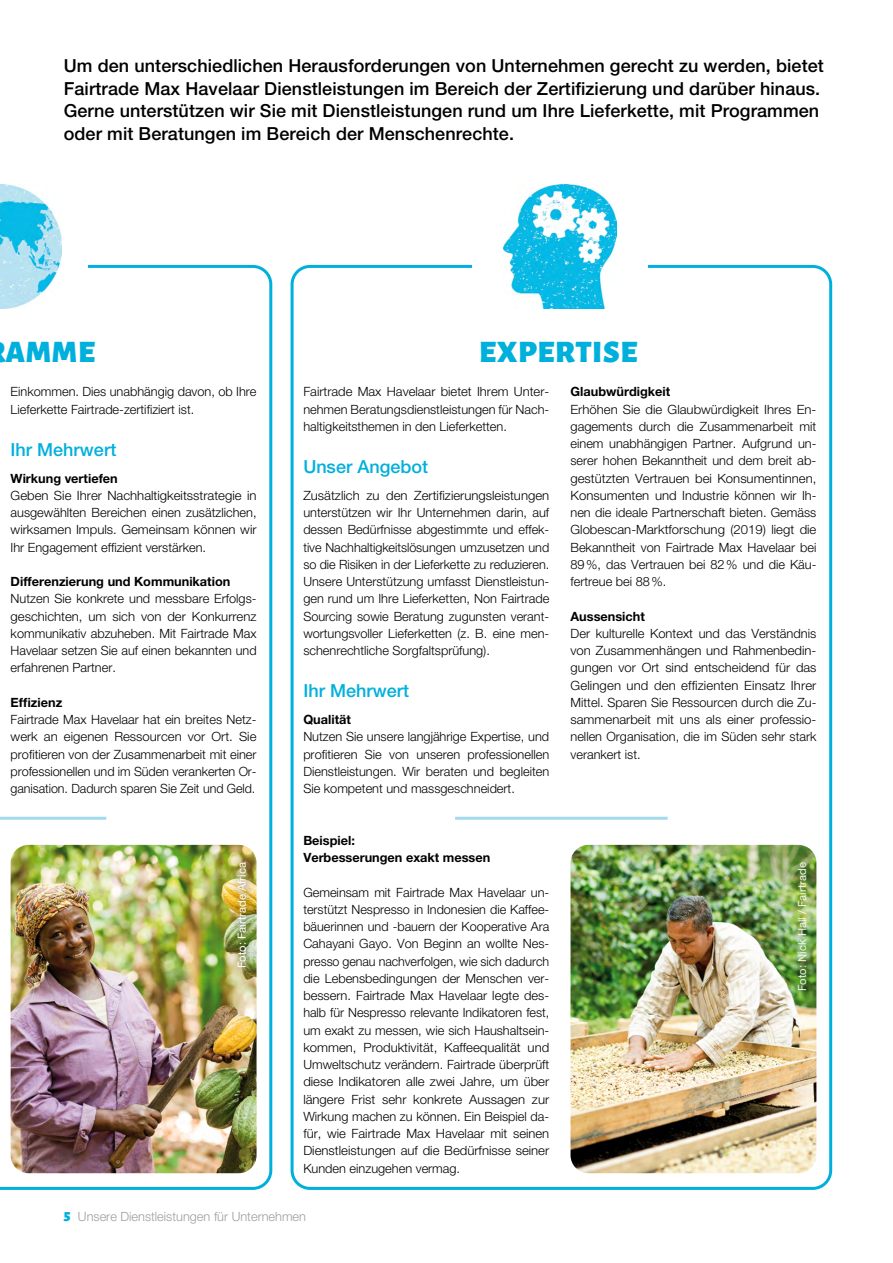
<style>
.page{position:relative;width:893px;height:1263px;background:#fff}
.page>*{position:absolute;margin:0;border:0;box-sizing:border-box;transform-origin:0 0}
.t1{font:900 31.5px "Alegreya Sans";letter-spacing:.02em;color:#00b0dc}
.t2{font:500 18px/22.5px "Helvetica Neue";letter-spacing:.005em;color:#000}
.t3{font:500 18px "Helvetica Neue";color:#00b0dc}
.t4{font:300 12.75px/17.2px "Helvetica Neue";color:#000}
.t5{font:700 12.75px/17.2px "Helvetica Neue";color:#000}
.t6{font:300 12.75px "Helvetica Neue";color:#9c9e9f}
.t7{font:11.25px "Helvetica Neue";color:#fff}
.s1{font-family:"Alegreya Sans";font-weight:900;font-size:15px;color:#00b0dc}
</style>
<div class="page">
<svg style="left:0;top:265px;width:272px;height:925px"></svg>
<div style="left:291px;top:265px;width:541px;height:925px;border:3px solid #00b0dc;border-radius:18px"></div>
<div style="left:0;top:222px;width:88px;height:81px;background:#fff"></div>
<img style="left:0;top:185px;width:62px;height:123px">
<div style="left:472px;top:222px;width:175px;height:81px;background:#fff"></div>
<img style="left:504px;top:185px;width:112px;height:123px">
<img style="left:11px;top:845px;width:246px;height:328px">
<img style="left:570px;top:845px;width:246px;height:328px">
<hr style="left:0;top:817px;width:106px;height:3px;background:#a4daee">
<hr style="left:455px;top:817px;width:213px;height:3px;background:#a4daee">
<div style="left:229px;top:854px;width:25px;height:122px;background:#000;opacity:.75"></div>
<p class="t2" style="left:64px;top:54px;width:762px">Um den unterschiedlichen Herausforderungen von Unternehmen gerecht zu werden, bietet Fairtrade Max Havelaar Dienstleistungen im Bereich der Zertifizierung und darüber hinaus.<br>Gerne unterstützen wir Sie mit Dienstleistungen rund um Ihre Lieferkette, mit Programmen oder mit Beratungen im Bereich der Menschenrechte.</p>
<h1 class="t1" style="left:6px;top:326px;width:91px">AMME</h1>
<h1 class="t1" style="left:479px;top:326px;width:160px">EXPERTISE</h1>
<p class="t4" style="left:11px;top:383px;width:247px">Einkommen. Dies unabhängig davon, ob Ihre<br>Lieferkette Fairtrade-zertifiziert ist.</p>
<h2 class="t3" style="left:11px;top:438px;width:107px">Ihr Mehrwert</h2>
<p class="t5" style="left:11px;top:469px;width:109px">Wirkung vertiefen</p>
<p class="t4" style="left:11px;top:486px;width:247px;text-align:justify">Geben Sie Ihrer Nachhaltigkeitsstrategie in ausgewählten Bereichen einen zusätzlichen, wirksamen Impuls. Gemeinsam können wir Ihr Engagement effizient verstärken.</p>
<p class="t5" style="left:11px;top:573px;width:221px">Differenzierung und Kommunikation</p>
<p class="t4" style="left:11px;top:590px;width:247px">Nutzen Sie konkrete und messbare Erfolgs&shy;geschichten, um sich von der Konkurrenz kommunikativ abzuheben. Mit Fairtrade Max Havelaar setzen Sie auf einen bekannten und erfahrenen Partner.</p>
<p class="t5" style="left:11px;top:693px;width:53px">Effizienz</p>
<p class="t4" style="left:11px;top:711px;width:247px;text-align:justify">Fairtrade Max Havelaar hat ein breites Netz&shy;werk an eigenen Ressourcen vor Ort. Sie profitieren von der Zusammenarbeit mit einer professionellen und im Süden verankerten Or&shy;ganisation. Dadurch sparen Sie Zeit und Geld.</p>
<p class="t4" style="left:303px;top:383px;width:247px">Fairtrade Max Havelaar bietet Ihrem Unter&shy;nehmen Beratungsdienstleistungen für Nach&shy;haltigkeitsthemen in den Lieferketten.</p>
<h2 class="t3" style="left:303px;top:456px;width:126px">Unser Angebot</h2>
<p class="t4" style="left:303px;top:486px;width:247px">Zusätzlich zu den Zertifizierungsleistungen unterstützen wir Ihr Unternehmen darin, auf dessen Bedürfnisse abgestimmte und effek&shy;tive Nachhaltigkeitslösungen umzusetzen und so die Risiken in der Lieferkette zu reduzieren.<br>Unsere Unterstützung umfasst Dienstleistun&shy;gen rund um Ihre Lieferketten, Non Fairtrade Sourcing sowie Beratung zugunsten verant&shy;wortungsvoller Lieferketten (z. B. eine men-- schenrechtliche Sorgfaltsprüfung).</p>
<h2 class="t3" style="left:303px;top:680px;width:107px">Ihr Mehrwert</h2>
<p class="t5" style="left:303px;top:711px;width:49px">Qualität</p>
<p class="t4" style="left:303px;top:728px;width:247px;text-align:justify">Nutzen Sie unsere langjährige Expertise, und profitieren Sie von unseren professionellen Dienstleistungen. Wir beraten und begleiten Sie kompetent und massgeschneidert.</p>
<p class="t5" style="left:570px;top:383px;width:101px">Glaubwürdigkeit</p>
<p class="t4" style="left:570px;top:400px;width:247px">Erhöhen Sie die Glaubwürdigkeit Ihres En&shy;gagements durch die Zusammenarbeit mit einem unabhängigen Partner. Aufgrund un&shy;serer hohen Bekanntheit und dem breit ab&shy;gestützten Vertrauen bei Konsumentinnen, Konsumenten und Industrie können wir Ih&shy;nen die ideale Partnerschaft bieten. Gemäss Globescan-Marktforschung (2019) liegt die Bekanntheit von Fairtrade Max Havelaar bei 89%, das Vertrauen bei 82% und die Käu&shy;fertreue bei 88%.</p>
<p class="t5" style="left:570px;top:607px;width:76px">Aussensicht</p>
<p class="t4" style="left:570px;top:624px;width:247px">Der kulturelle Kontext und das Verständnis von Zusammenhängen und Rahmenbedin&shy;gungen vor Ort sind entscheidend für das Gelingen und den effizienten Einsatz Ihrer Mittel. Sparen Sie Ressourcen durch die Zu&shy;sammenarbeit mit uns als einer professio&shy;nellen Organisation, die im Süden sehr stark verankert ist.</p>
<p class="t5" style="left:303px;top:831px;width:189px">Beispiel:<br>Verbesserungen exakt messen</p>
<p class="t4" style="left:303px;top:883px;width:247px">Gemeinsam mit Fairtrade Max Havelaar un&shy;terstützt Nespresso in Indonesien die Kaffee&shy;bäuerinnen und -bauern der Kooperative Ara Cahayani Gayo. Von Beginn an wollte Nes&shy;presso genau nachverfolgen, wie sich dadurch die Lebensbedingungen der Menschen ver&shy;bessern. Fairtrade Max Havelaar legte des&shy;halb für Nespresso relevante Indikatoren fest, um exakt zu messen, wie sich Haushaltsein&shy;kommen, Produktivität, Kaffeequalität und Umweltschutz verändern. Fairtrade überprüft diese Indikatoren alle zwei Jahre, um über längere Frist sehr konkrete Aussagen zur Wirkung machen zu können. Ein Beispiel da&shy;für, wie Fairtrade Max Havelaar mit seinen Dienstleistungen auf die Bedürfnisse seiner Kunden einzugehen vermag.</p>
<p class="t6" style="left:64px;top:1209px;width:244px"><span class="s1">5</span> Unsere Dienstleistungen für Unternehmen</p>
<p class="t7" style="left:235px;top:968px;width:108px;rotate:-90deg">Foto: Fairtrade Africa</p>
<p class="t7" style="left:795px;top:991px;width:130px;rotate:-90deg">Foto: Nick Hall / Fairtrade</p>
</div>
